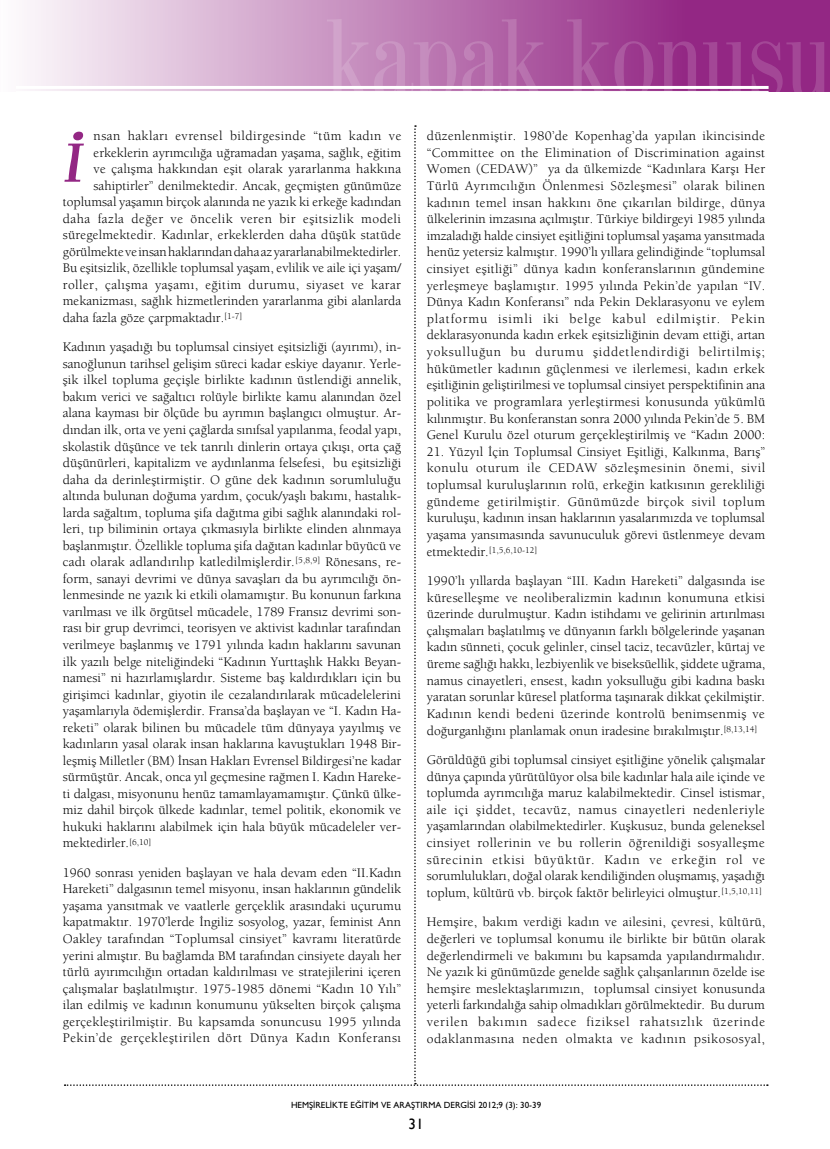
<style>
.page{position:relative;width:830px;height:1149px;background:#fff}
.page>*{position:absolute;margin:0;border:0;box-sizing:border-box;transform-origin:0 0}
.t1{font:60px "Berkeley Bold Italic Tr";color:#932784}
.t2{font:15px "Gill Sans";color:#000}
.t3{font:13.5px/16.6px "Berkeley Book Tr";color:#000;text-align:justify}
.t4{font:13.5px "Berkeley Book Tr";letter-spacing:.035em;color:#000}
.t5{font:13.5px "Berkeley Book Tr";letter-spacing:.03em;color:#000}
.t6{font:9px "Gill Sans Normal Tr";color:#000}
.t7{font:9px "Berkeley Book Tr";color:#000}
.s1{font-size:13.5px}
</style>
<div class="page">
<div style="left:0;top:0;width:829px;height:92px;background:linear-gradient(to right,#fbf7fa,#840973)"></div>
<hr style="left:16px;top:86px;width:752px;height:3px;background:#fff">
<hr style="left:16px;top:91px;width:752px;height:1px;background:#fff">
<svg style="left:327px;top:19px;width:502px;height:73px;background:#ae5da2"></svg>
<hr style="left:0;top:0;width:1px;height:92px;background:#932784">
<p class="t4" style="left:94px;top:128px;width:309px">nsan hakları evrensel bildirgesinde “tüm kadın ve</p>
<p class="t3" style="left:94px;top:144px;width:309px">erkeklerin ayrımcılığa uğramadan yaşama, sağlık, eğitim</p>
<p class="t3" style="left:94px;top:160px;width:309px">ve çalışma hakkından eşit olarak yararlanma hakkına</p>
<p class="t3" style="left:94px;top:177px;width:309px">sahiptirler” denilmektedir. Ancak, geçmişten günümüze</p>
<p class="t3" style="left:63px;top:193px;width:340px">toplumsal yaşamın birçok alanında ne yazık ki erkeğe kadından</p>
<p class="t4" style="left:63px;top:210px;width:339px">daha fazla değer ve öncelik veren bir eşitsizlik modeli</p>
<p class="t3" style="left:63px;top:226px;width:339px">süregelmektedir. Kadınlar, erkeklerden daha düşük statüde</p>
<p class="t3" style="left:63px;top:243px;width:340px">görülmekte ve insan haklarından daha az yararlanabilmektedirler.</p>
<p class="t3" style="left:63px;top:259px;width:339px">Bu eşitsizlik, özellikle toplumsal yaşam, evlilik ve aile içi yaşam/</p>
<p class="t5" style="left:63px;top:276px;width:339px">roller, çalışma yaşamı, eğitim durumu, siyaset ve karar</p>
<p class="t3" style="left:63px;top:292px;width:340px">mekanizması, sağlık hizmetlerinden yararlanma gibi alanlarda</p>
<p class="t3" style="left:63px;top:309px;width:181px">daha fazla göze çarpmaktadır.<sup>[1-7]</sup></p>
<p class="t3" style="left:63px;top:338px;width:340px">Kadının yaşadığı bu toplumsal cinsiyet eşitsizliği (ayırımı), in&shy;sanoğlunun tarihsel gelişim süreci kadar eskiye dayanır. Yerle&shy;şik ilkel topluma geçişle birlikte kadının üstlendiği annelik, bakım verici ve sağaltıcı rolüyle birlikte kamu alanından özel alana kayması bir ölçüde bu ayrımın başlangıcı olmuştur. Ar&shy;dından ilk, orta ve yeni çağlarda sınıfsal yapılanma, feodal yapı, skolastik düşünce ve tek tanrılı dinlerin ortaya çıkışı, orta çağ düşünürleri, kapitalizm ve aydınlanma felsefesi, bu eşitsizliği daha da derinleştirmiştir. O güne dek kadının sorumluluğu altında bulunan doğuma yardım, çocuk/yaşlı bakımı, hastalık&shy;larda sağaltım, topluma şifa dağıtma gibi sağlık alanındaki rol&shy;leri, tıp biliminin ortaya çıkmasıyla birlikte elinden alınmaya başlanmıştır. Özellikle topluma şifa dağıtan kadınlar büyücü ve cadı olarak adlandırılıp katledilmişlerdir.<sup>[5,8,9]</sup> Rönesans, re&shy;form, sanayi devrimi ve dünya savaşları da bu ayrımcılığı ön&shy;lenmesinde ne yazık ki etkili olamamıştır. Bu konunun farkına varılması ve ilk örgütsel mücadele, 1789 Fransız devrimi son&shy;rası bir grup devrimci, teorisyen ve aktivist kadınlar tarafından verilmeye başlanmış ve 1791 yılında kadın haklarını savunan ilk yazılı belge niteliğindeki “Kadının Yurttaşlık Hakkı Beyan&shy;namesi” ni hazırlamışlardır. Sisteme baş kaldırdıkları için bu girişimci kadınlar, giyotin ile cezalandırılarak mücadelelerini yaşamlarıyla ödemişlerdir. Fransa’da başlayan ve “I. Kadın Ha&shy;reketi” olarak bilinen bu mücadele tüm dünyaya yayılmış ve kadınların yasal olarak insan haklarına kavuştukları 1948 Bir&shy;leşmiş Milletler (BM) İnsan Hakları Evrensel Bildirgesi’ne kadar sürmüştür. Ancak, onca yıl geçmesine rağmen I. Kadın Hareke&shy;ti dalgası, misyonunu henüz tamamlayamamıştır. Çünkü ülke&shy;miz dahil birçok ülkede kadınlar, temel politik, ekonomik ve hukuki haklarını alabilmek için hala büyük mücadeleler ver&shy;mektedirler.<sup>[6,10]</sup></p>
<p class="t3" style="left:63px;top:863px;width:340px">1960 sonrası yeniden başlayan ve hala devam eden “II .Kadın Hareketi” dalgasının temel misyonu, insan haklarının gündelik yaşama yansıtmak ve vaatlerle gerçeklik arasındaki uçurumu kapatmaktır. 1970’lerde İngiliz sosyolog, yazar, feminist Ann Oakley tarafından “Toplumsal cinsiyet” kavramı literatürde yerini almıştır. Bu bağlamda BM tarafından cinsiyete dayalı her türlü ayırımcılığın ortadan kaldırılması ve stratejilerini içeren çalışmalar başlatılmıştır. 1975-1985 dönemi “Kadın 10 Yılı” ilan edilmiş ve kadının konumunu yükselten birçok çalışma gerçekleştirilmiştir. Bu kapsamda sonuncusu 1995 yılında Pekin’de gerçekleştirilen dört Dünya Kadın Konferansı</p>
<h1 class="t1" style="left:64px;top:126px;width:21px">İ</h1>
<p class="t3" style="left:426px;top:127px;width:340px">düzenlenmiştir. 1980’de Kopenhag’da yapılan ikincisinde “Committee on the Elimination of Discrimination against Women (CEDAW)” ya da ülkemizde “Kadınlara Karşı Her Türlü Ayrımcılığın Önlenmesi Sözleşmesi” olarak bilinen kadının temel insan hakkını öne çıkarılan bildirge, dünya ülkelerinin imzasına açılmıştır. Türkiye bildirgeyi 1985 yılında imzaladığı halde cinsiyet eşitliğini toplumsal yaşama yansıtmada henüz yetersiz kalmıştır. 1990’lı yıllara gelindiğinde “toplumsal cinsiyet eşitliği” dünya kadın konferanslarının gündemine yerleşmeye başlamıştır. 1995 yılında Pekin’de yapılan “IV.<br>Dünya Kadın Konferansı” nda Pekin Deklarasyonu ve eylem platformu isimli iki belge kabul edilmiştir. Pekin deklarasyonunda kadın erkek eşitsizliğinin devam ettiği, artan yoksulluğun bu durumu şiddetlendirdiği belirtilmiş; hükümetler kadının güçlenmesi ve ilerlemesi, kadın erkek eşitliğinin geliştirilmesi ve toplumsal cinsiyet perspektifinin ana politika ve programlara yerleştirmesi konusunda yükümlü kılınmıştır. Bu konferanstan sonra 2000 yılında Pekin’de 5. BM Genel Kurulu özel oturum gerçekleştirilmiş ve “Kadın 2000:</p>
<p class="t3" style="left:426px;top:443px;width:340px">21. Yüzyıl İçin Toplumsal Cinsiyet Eşitliği, Kalkınma, Barış” konulu oturum ile CEDAW sözleşmesinin önemi, sivil toplumsal kuruluşlarının rolü, erkeğin katkısının gerekliliği gündeme getirilmiştir. Günümüzde birçok sivil toplum kuruluşu, kadının insan haklarının yasalarımızda ve toplumsal yaşama yansımasında savunuculuk görevi üstlenmeye devam</p>
<p class="t7" style="left:426px;top:544px;width:112px"><span class="s1">etmektedir.</span>[1,5,6,10-12]</p>
<p class="t3" style="left:426px;top:572px;width:340px">1990’lı yıllarda başlayan “III . Kadın Hareketi” dalgasında ise küreselleşme ve neoliberalizmin kadının konumuna etkisi üzerinde durulmuştur. Kadın istihdamı ve gelirinin artırılması çalışmaları başlatılmış ve dünyanın farklı bölgelerinde yaşanan kadın sünneti, çocuk gelinler, cinsel taciz, tecavüzler, kürtaj ve üreme sağlığı hakkı, lezbiyenlik ve biseksüellik, şiddete uğrama, namus cinayetleri, ensest, kadın yoksulluğu gibi kadına baskı yaratan sorunlar küresel platforma taşınarak dikkat çekilmiştir.<br>Kadının kendi bedeni üzerinde kontrolü benimsenmiş ve doğurganlığını planlamak onun iradesine bırakılmıştır.<sup>[8,13,14]</sup></p>
<p class="t3" style="left:426px;top:750px;width:340px">Görüldüğü gibi toplumsal cinsiyet eşitliğine yönelik çalışmalar dünya çapında yürütülüyor olsa bile kadınlar hala aile içinde ve toplumda ayrımcılığa maruz kalabilmektedir. Cinsel istismar, aile içi şiddet, tecavüz, namus cinayetleri nedenleriyle yaşamlarından olabilmektedirler. Kuşkusuz, bunda geleneksel cinsiyet rollerinin ve bu rollerin öğrenildiği sosyalleşme sürecinin etkisi büyüktür. Kadın ve erkeğin rol ve sorumlulukları, doğal olarak kendiliğinden oluşmamış, yaşadığı toplum, kültürü vb. birçok faktör belirleyici olmuştur.<sup>[1,5,10,11]</sup></p>
<p class="t3" style="left:426px;top:913px;width:340px">Hemşire, bakım verdiği kadın ve ailesini, çevresi, kültürü, değerleri ve toplumsal konumu ile birlikte bir bütün olarak değerlendirmeli ve bakımını bu kapsamda yapılandırmalıdır.<br>Ne yazık ki günümüzde genelde sağlık çalışanlarının özelde ise hemşire meslektaşlarımızın, toplumsal cinsiyet konusunda yeterli farkındalığa sahip olmadıkları görülmektedir. Bu durum verilen bakımın sadece fiziksel rahatsızlık üzerinde odaklanmasına neden olmakta ve kadının psikososyal,</p>
<p class="t6" style="left:291px;top:1099px;width:251px">HEMŞİRELİKTE EĞİTİM VE ARAŞTIRMA DERGİSİ 2012;9 (3): 30-39</p>
<p class="t2" style="left:408px;top:1114px;width:16px">31</p>
</div>
